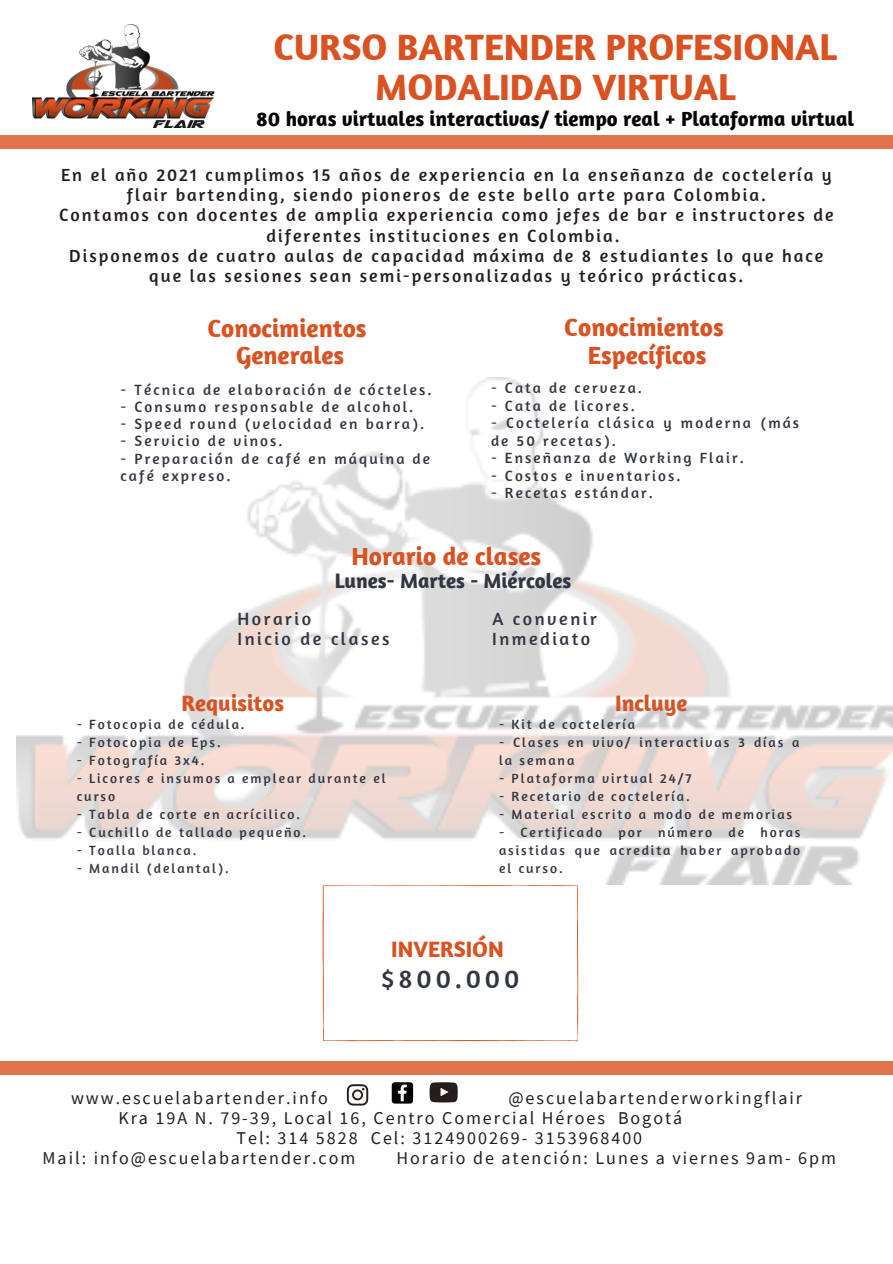
<style>
.page{position:relative;width:893px;height:1264px;background:#fff}
.page>*{position:absolute;margin:0;border:0;box-sizing:border-box;transform-origin:0 0}
.t1{font:700 37.5px/40.5px "Amaranth";color:#da5221;text-align:center}
.t2{font:27.15px "Amaranth";letter-spacing:.14em;color:#323642}
.t3{font:700 25.35px/27.5px "Amaranth";color:#da5221;text-align:center}
.t4{font:700 25.2px/27.5px "Amaranth";color:#da5221;text-align:center}
.t5{font:700 22.8px "Amaranth";color:#da5221}
.t6{font:700 21px "Amaranth";color:#030202}
.t7{font:700 21px "Amaranth";color:#323642}
.t8{font:18.15px "Amaranth";letter-spacing:.14em;color:#323642}
.t9{font:18px/20.2px "Amaranth";letter-spacing:.11em;color:#241d1b;text-align:center}
.t10{font:18px "Source Sans Pro";letter-spacing:.11em;color:#241d1b}
.t11{font:15.15px/17.4px "Amaranth";letter-spacing:.14em;color:#323642}
.t12{font:13.65px/18px "Amaranth";letter-spacing:.14em;color:#323642}
</style>
<div class="page">
<div style="left:0;top:135px;width:892px;height:14px;background:#e1744d"></div>
<img style="left:17px;top:378px;width:875px;height:507px">
<svg style="left:322px;top:885px;width:256px;height:156px"></svg>
<img style="left:33px;top:24px;width:182px;height:104px">
<div style="left:0;top:1060px;width:892px;height:14px;background:#e1744d"></div>
<svg style="left:347px;top:1084px;width:21px;height:21px"></svg>
<svg style="left:392px;top:1082px;width:21px;height:21px"></svg>
<svg style="left:429px;top:1082px;width:28px;height:20px"></svg>
<h1 class="t1" style="left:273px;top:26px;width:564px">CURSO BARTENDER PROFESIONAL<br>MODALIDAD VIRTUAL</h1>
<h3 class="t6" style="left:256px;top:106px;width:599px">80 horas virtuales interactivas/ tiempo real + Plataforma virtual</h3>
<p class="t9" style="left:59px;top:164px;width:776px">En el año 2021 cumplimos 15 años de experiencia en la enseñanza de coctelería y flair bartending, siendo pioneros de este bello arte para Colombia.<br>Contamos con docentes de amplia experiencia como jefes de bar e instructores de diferentes instituciones en Colombia.<br>Disponemos de cuatro aulas de capacidad máxima de 8 estudiantes lo que hace que las sesiones sean semi-personalizadas y teórico prácticas.</p>
<h3 class="t4" style="left:207px;top:314px;width:160px">Conocimientos<br>Generales</h3>
<p class="t11" style="left:120px;top:381px;width:312px">- Técnica de elaboración de cócteles.</p>
<p class="t11" style="left:120px;top:398px;width:294px">- Consumo responsable de alcohol.</p>
<p class="t11" style="left:120px;top:415px;width:305px">- Speed round (velocidad en barra).</p>
<p class="t11" style="left:120px;top:432px;width:164px">- Servicio de vinos.</p>
<p class="t11" style="left:120px;top:449px;width:311px">- Preparación de café en máquina de café expreso.</p>
<h3 class="t3" style="left:564px;top:313px;width:161px">Conocimientos<br>Específicos</h3>
<p class="t11" style="left:491px;top:379px;width:152px">- Cata de cerveza.</p>
<p class="t11" style="left:491px;top:396px;width:145px">- Cata de licores.</p>
<p class="t11" style="left:491px;top:414px;width:309px">- Coctelería clásica y moderna (más de 50 recetas).</p>
<p class="t11" style="left:491px;top:449px;width:254px">- Enseñanza de Working Flair.</p>
<p class="t11" style="left:491px;top:466px;width:191px">- Costos e inventarios.</p>
<p class="t11" style="left:491px;top:484px;width:163px">- Recetas estándar.</p>
<h3 class="t3" style="left:351px;top:541px;width:191px">Horario de clases</h3>
<h3 class="t7" style="left:335px;top:567px;width:238px">Lunes- Martes - Miércoles</h3>
<h3 class="t8" style="left:237px;top:607px;width:75px">Horario</h3>
<h3 class="t8" style="left:492px;top:607px;width:106px">A convenir</h3>
<h3 class="t8" style="left:237px;top:627px;width:153px">Inicio de clases</h3>
<h3 class="t8" style="left:492px;top:627px;width:99px">Inmediato</h3>
<h3 class="t5" style="left:181px;top:688px;width:104px">Requisitos</h3>
<p class="t12" style="left:77px;top:714px;width:169px">- Fotocopia de cédula.</p>
<p class="t12" style="left:77px;top:732px;width:145px">- Fotocopia de Eps.</p>
<p class="t12" style="left:77px;top:750px;width:129px">- Fotografía 3x4.</p>
<p class="t12" style="left:77px;top:768px;width:310px">- Licores e insumos a emplear durante el curso</p>
<p class="t12" style="left:77px;top:804px;width:225px">- Tabla de corte en acrícilico.</p>
<p class="t12" style="left:77px;top:822px;width:231px">- Cuchillo de tallado pequeño.</p>
<p class="t12" style="left:77px;top:840px;width:121px">- Toalla blanca.</p>
<p class="t12" style="left:77px;top:858px;width:153px">- Mandil (delantal).</p>
<h3 class="t5" style="left:615px;top:688px;width:74px">Incluye</h3>
<p class="t12" style="left:499px;top:714px;width:137px">- Kit de coctelería</p>
<p class="t12" style="left:499px;top:732px;width:302px">- Clases en vivo/ interactivas 3 días a la semana</p>
<p class="t12" style="left:499px;top:768px;width:194px">- Plataforma virtual 24/7</p>
<p class="t12" style="left:499px;top:786px;width:192px">- Recetario de coctelería.</p>
<p class="t12" style="left:499px;top:804px;width:294px">- Material escrito a modo de memorias</p>
<p class="t12" style="left:499px;top:822px;width:303px;text-align:justify">- Certificado por número de horas asistidas que acredita haber aprobado el curso.</p>
<h3 class="t5" style="left:391px;top:934px;width:114px">INVERSIÓN</h3>
<h2 class="t2" style="left:380px;top:961px;width:140px">$800.000</h2>
<h3 class="t10" style="left:71px;top:1085px;width:258px">www.escuelabartender.info</h3>
<h3 class="t10" style="left:508px;top:1085px;width:295px">@escuelabartenderworkingflair</h3>
<h3 class="t10" style="left:118px;top:1106px;width:565px">Kra 19A N. 79-39, Local 16, Centro Comercial Héroes Bogotá</h3>
<h3 class="t10" style="left:236px;top:1126px;width:407px">Tel: 314 5828 Cel: 3124900269- 3153968400</h3>
<h3 class="t10" style="left:43px;top:1146px;width:314px">Mail: info@escuelabartender.com</h3>
<h3 class="t10" style="left:396px;top:1146px;width:441px">Horario de atención: Lunes a viernes 9am- 6pm</h3>
</div>
